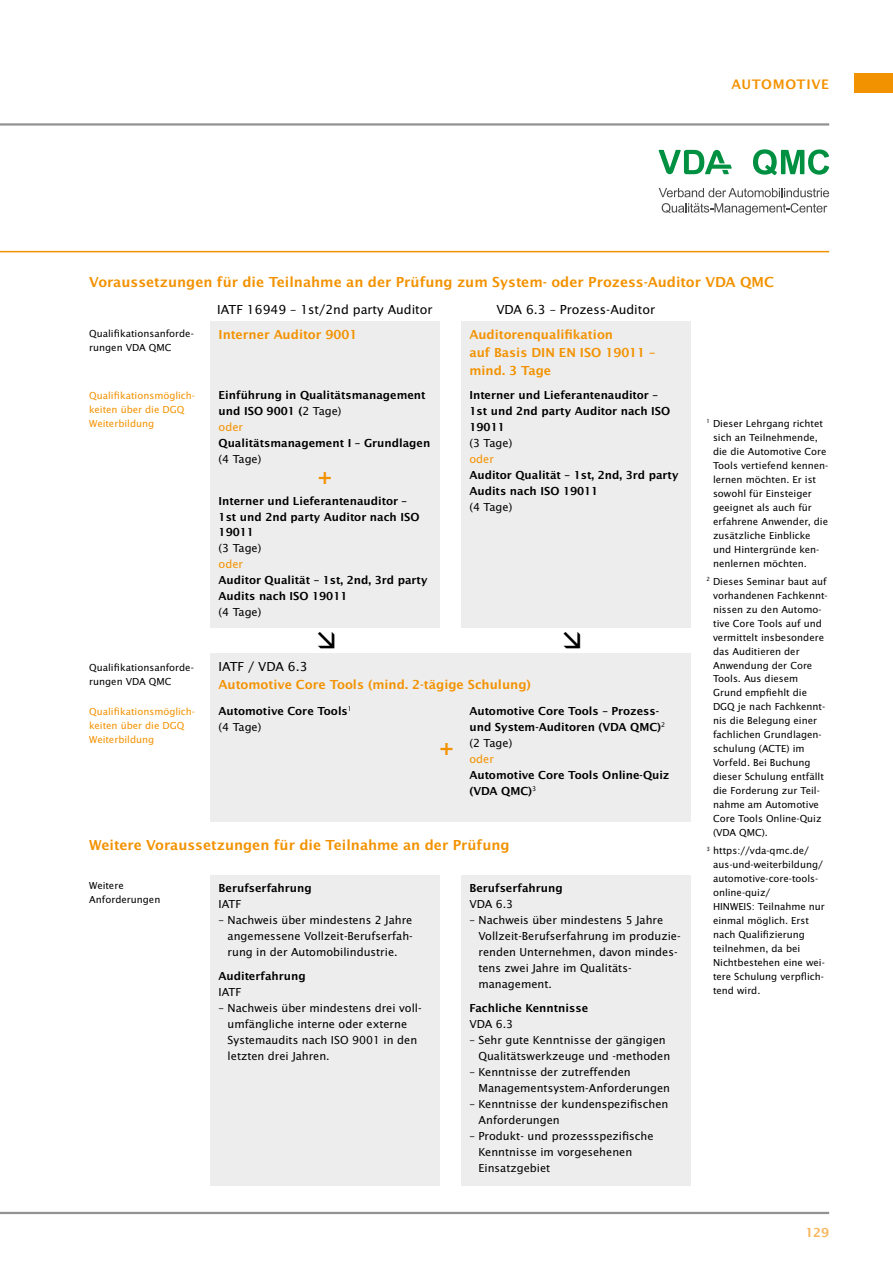
<style>
.page{position:relative;width:893px;height:1263px;background:#fff}
.page>*{position:absolute;margin:0;border:0;box-sizing:border-box;transform-origin:0 0}
.t1{font:700 22.5px "Lucida Sans EF";color:#f39200}
.t2{font:600 15px "Lucida Sans EF";color:#f39200}
.t3{font:600 14.25px "Lucida Sans EF";letter-spacing:.05em;color:#f39200}
.t4{font:600 13.5px/18px "Lucida Sans EF";color:#f39200}
.t5{font:13.5px "Lucida Sans EF";color:#000}
.t6{font:600 13.5px "Lucida Sans EF";color:#f9b55c}
.t7{font:12px/15.9px "Lucida Sans EF";color:#000}
.t8{font:600 12px/15.9px "Lucida Sans EF";color:#000}
.t9{font:12px "Lucida Sans EF";color:#f39200}
.t10{font:10.5px/14px "Lucida Sans EF";color:#000}
.t11{font:10.5px/14px "Lucida Sans EF";color:#f39200}
.s1{font-weight:400}
.s2{font-weight:400;color:#f39200}
</style>
<div class="page">
<hr style="left:0;top:1212px;width:829px;height:2px;background:#929292">
<div style="left:855px;top:73px;width:38px;height:20px;background:#f39200"></div>
<hr style="left:0;top:251px;width:829px;height:1px;background:#f39200">
<hr style="left:0;top:123px;width:829px;height:3px;background:#929292">
<div style="left:210px;top:321px;width:230px;height:306px;background:#ededed"></div>
<div style="left:210px;top:875px;width:230px;height:311px;background:#ededed"></div>
<div style="left:210px;top:653px;width:481px;height:48px;background:#ededed"></div>
<div style="left:210px;top:698px;width:481px;height:123px;background:#ededed"></div>
<div style="left:461px;top:321px;width:230px;height:306px;background:#ededed"></div>
<div style="left:461px;top:875px;width:230px;height:311px;background:#ededed"></div>
<svg style="left:753px;top:149px;width:76px;height:26px"></svg>
<svg style="left:658px;top:150px;width:74px;height:24px"></svg>
<svg style="left:659px;top:188px;width:170px;height:9px"></svg>
<svg style="left:662px;top:203px;width:165px;height:11px"></svg>
<h3 class="t3" style="left:731px;top:77px;width:99px">AUTOMOTIVE</h3>
<h2 class="t2" style="left:89px;top:273px;width:686px">Voraussetzungen für die Teilnahme an der Prüfung zum System- oder Prozess-Auditor VDA QMC</h2>
<p class="t10" style="left:89px;top:327px;width:106px">Qualifikationsanforde&shy;rungen VDA QMC</p>
<p class="t11" style="left:89px;top:389px;width:107px">Qualifikationsmöglich&shy;keiten über die DGQ<br>Weiterbildung</p>
<p class="t10" style="left:89px;top:660px;width:106px">Qualifikationsanforde&shy;rungen VDA QMC</p>
<p class="t11" style="left:89px;top:705px;width:107px">Qualifikationsmöglich&shy;keiten über die DGQ<br>Weiterbildung</p>
<p class="t5" style="left:217px;top:302px;width:217px">IATF 16949 – 1st/2nd party Auditor</p>
<p class="t5" style="left:496px;top:302px;width:160px">VDA 6.3 – Prozess-Auditor</p>
<p class="t4" style="left:219px;top:326px;width:140px">Interner Auditor 9001</p>
<p class="t8" style="left:219px;top:388px;width:209px">Einführung in Qualitätsmanagement und ISO 9001 (<span class="s1">2 Tage)<br></span><span class="s2">oder</span></p>
<p class="t8" style="left:219px;top:436px;width:213px">Qualitätsmanagement I – Grundlagen</p>
<p class="t7" style="left:219px;top:452px;width:44px">(4 Tage)</p>
<h1 class="t1" style="left:318px;top:464px;width:16px">+</h1>
<p class="t8" style="left:219px;top:493px;width:202px">Interner und Lieferantenauditor –<br>1st und 2nd party Auditor nach ISO<br>19011</p>
<p class="t7" style="left:219px;top:541px;width:44px">(3 Tage)</p>
<p class="t9" style="left:219px;top:558px;width:26px">oder</p>
<p class="t8" style="left:219px;top:573px;width:210px">Auditor Qualität – 1st, 2nd, 3rd party<br>Audits nach ISO 19011</p>
<p class="t7" style="left:219px;top:605px;width:44px">(4 Tage)</p>
<p class="t4" style="left:469px;top:326px;width:187px">Auditorenqualifikation<br>auf Basis DIN EN ISO 19011 – mind. 3 Tage</p>
<p class="t8" style="left:469px;top:388px;width:202px">Interner und Lieferantenauditor –<br>1st und 2nd party Auditor nach ISO<br>19011</p>
<p class="t7" style="left:469px;top:436px;width:44px">(3 Tage)</p>
<p class="t9" style="left:469px;top:452px;width:26px">oder</p>
<p class="t8" style="left:469px;top:468px;width:210px">Auditor Qualität – 1st, 2nd, 3rd party<br>Audits nach ISO 19011</p>
<p class="t7" style="left:469px;top:500px;width:44px">(4 Tage)</p>
<p class="t5" style="left:219px;top:659px;width:91px">IATF / VDA 6.3</p>
<p class="t4" style="left:219px;top:676px;width:314px">Automotive Core Tools (mind. 2-tägige Schulung)</p>
<p class="t8" style="left:219px;top:703px;width:135px">Automotive Core Tools<sup>1 </sup><span class="s1">(4 Tage)</span></p>
<p class="t8" style="left:469px;top:703px;width:197px">Automotive Core Tools – Prozess&shy;und System-Auditoren (VDA QMC)<sup>2 </sup><span class="s1">(2 Tage)</span></p>
<p class="t9" style="left:469px;top:752px;width:26px">oder</p>
<p class="t8" style="left:469px;top:767px;width:202px">Automotive Core Tools Online-Quiz (VDA QMC)<sup>3</sup></p>
<h1 class="t1" style="left:439px;top:735px;width:16px">+</h1>
<h2 class="t2" style="left:89px;top:837px;width:422px">Weitere Voraussetzungen für die Teilnahme an der Prüfung</h2>
<p class="t10" style="left:89px;top:879px;width:73px">Weitere<br>Anforderungen</p>
<p class="t8" style="left:219px;top:881px;width:95px">Berufserfahrung</p>
<p class="t7" style="left:219px;top:897px;width:24px">IATF</p>
<p class="t7" style="left:228px;top:913px;width:187px;text-align:justify;text-indent:-9px">– Nachweis über mindestens 2 Jahre angemessene Vollzeit-Berufserfah&shy;rung in der Automobilindustrie.</p>
<p class="t8" style="left:219px;top:969px;width:89px">Auditerfahrung</p>
<p class="t7" style="left:219px;top:985px;width:24px">IATF</p>
<p class="t7" style="left:228px;top:1001px;width:196px;text-indent:-9px">– Nachweis über mindestens drei voll&shy;umfängliche interne oder externe<br>Systemaudits nach ISO 9001 in den letzten drei Jahren.</p>
<p class="t8" style="left:469px;top:881px;width:95px">Berufserfahrung</p>
<p class="t7" style="left:469px;top:897px;width:45px">VDA 6.3</p>
<p class="t7" style="left:478px;top:913px;width:204px;text-indent:-9px">– Nachweis über mindestens 5 Jahre<br>Vollzeit-Berufserfahrung im produzie&shy;renden Unternehmen, davon mindes&shy;tens zwei Jahre im Qualitäts&shy;management.</p>
<p class="t8" style="left:469px;top:1001px;width:120px">Fachliche Kenntnisse</p>
<p class="t7" style="left:469px;top:1017px;width:45px">VDA 6.3</p>
<p class="t7" style="left:478px;top:1033px;width:193px;text-indent:-9px">– Sehr gute Kenntnisse der gängigen<br>Qualitätswerkzeuge und -methoden</p>
<p class="t7" style="left:478px;top:1065px;width:193px;text-indent:-9px">– Kenntnisse der zutreffenden<br>Managementsystem-Anforderungen</p>
<p class="t7" style="left:478px;top:1097px;width:191px;text-indent:-9px">– Kenntnisse der kundenspezifischen<br>Anforderungen</p>
<p class="t7" style="left:478px;top:1129px;width:177px;text-indent:-9px">– Produkt- und prozessspezifische<br>Kenntnisse im vorgesehenen<br>Einsatzgebiet</p>
<p class="t10" style="left:713px;top:417px;width:117px;text-indent:-7px"><sup>1</sup> Dieser Lehrgang richtet sich an Teilnehmende, die die Automotive Core<br>Tools vertiefend kennen&shy;lernen möchten. Er ist sowohl für Einsteiger geeignet als auch für erfahrene Anwender, die zusätzliche Einblicke und Hintergründe ken&shy;nenlernen möchten.</p>
<p class="t10" style="left:713px;top:575px;width:116px;text-indent:-7px"><sup>2</sup> Dieses Seminar baut auf vorhandenen Fachkennt&shy;nissen zu den Automo&shy;tive Core Tools auf und vermittelt insbesondere das Auditieren der<br>Anwendung der Core<br>Tools. Aus diesem<br>Grund empfiehlt die<br>DGQ je nach Fachkennt&shy;nis die Belegung einer fachlichen Grundlagen&shy;schulung (ACTE) im<br>Vorfeld. Bei Buchung dieser Schulung entfällt die Forderung zur Teil&shy;nahme am Automotive<br>Core Tools Online-Quiz (VDA QMC).</p>
<p class="t10" style="left:713px;top:844px;width:113px;text-indent:-7px"><sup>3</sup> https://vda-qmc.de/ aus-und-weiterbildung/ automotive-core-tools&shy;online-quiz/<br>HINWEIS: Teilnahme nur einmal möglich. Erst nach Qualifizierung teilnehmen, da bei<br>Nichtbestehen eine wei&shy;tere Schulung verpflich&shy;tend wird.</p>
<p class="t6" style="left:805px;top:1225px;width:25px">129</p>
</div>
